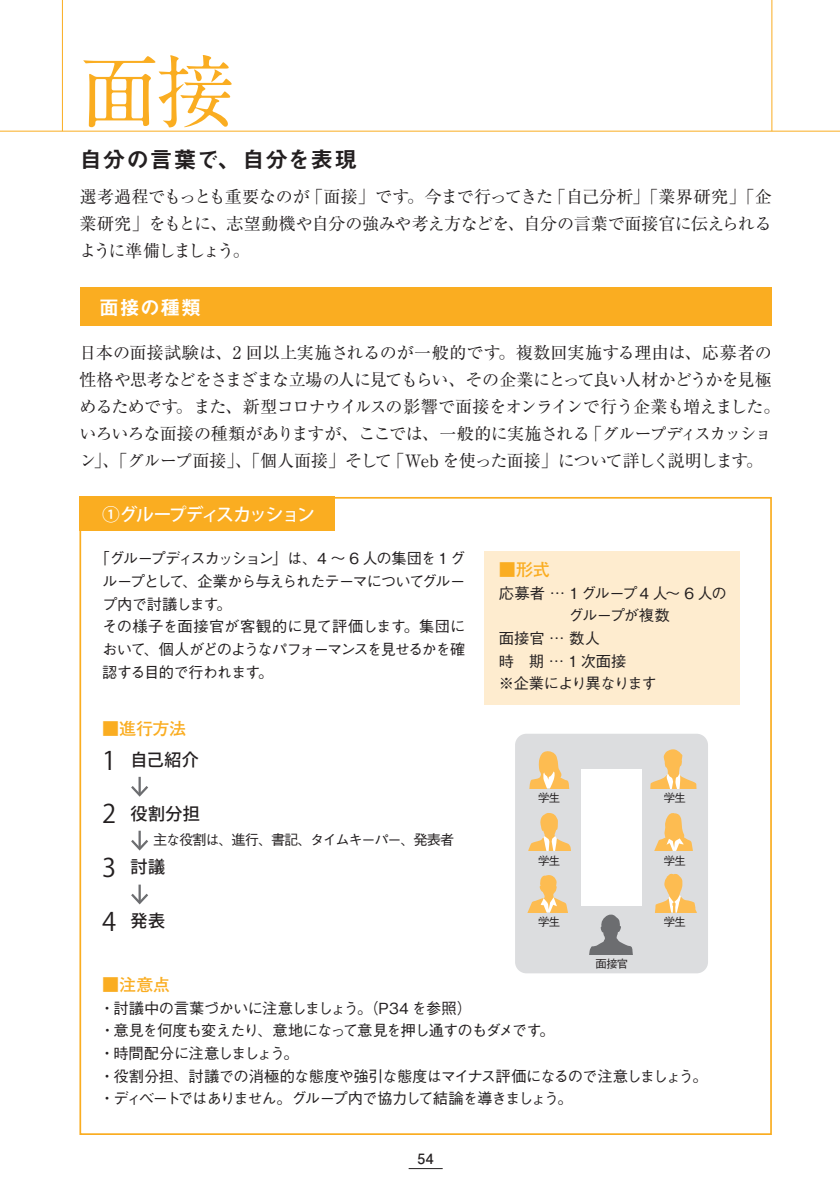
<style>
.page{position:relative;width:840px;height:1191px;background:#fff}
.page>*{position:absolute;margin:0;border:0;box-sizing:border-box;transform-origin:0 0}
.t1{font:700 79.4px "A1 Mincho Std";color:#faad21}
.t2{font:22.6px "Midashi Go Pro MB31";letter-spacing:.025em;color:#231f20}
.t3{font:19.8px "Midashi Go Pro MB31";letter-spacing:.025em;color:#fff}
.t4{font:500 17.8px "Koz Go Pro";letter-spacing:-.085em;color:#fff}
.t5{font:17px/27px "Ryumin Pro";letter-spacing:-.035em;color:#231f20;text-align:justify}
.t6{font:500 17px "Koz Go Pro";letter-spacing:.03em;color:#231f20}
.t7{font:700 17px "Futo Go B101 Pro";letter-spacing:-.015em;color:#faad21}
.t8{font:500 15.4px/22.6px "Gothic BBB Pro";letter-spacing:-.06em;color:#231f20}
.t9{font:500 15.4px/22.6px "Gothic BBB Pro";letter-spacing:-.03em;color:#231f20}
.t10{font:500 14.2px "Gothic BBB Pro";letter-spacing:-.075em;color:#231f20}
.t11{font:700 14.2px "Futo Go B101 Pro";color:#231f20}
.t12{font:500 11.4px "Gothic BBB Pro";letter-spacing:-.06em;color:#231f20}
.s1{font-weight:400;font-size:25.6px}
</style>
<div class="page">
<hr style="left:408px;top:1168px;width:34px;height:1px;background:#231f20">
<div style="left:483px;top:551px;width:255px;height:153px;background:#feeccf"></div>
<div style="left:80px;top:288px;width:690px;height:38px;background:#faad21"></div>
<hr style="left:0;top:131px;width:839px;height:1px;background:#faad21">
<hr style="left:62px;top:0;width:1px;height:131px;background:#faad21">
<hr style="left:771px;top:0;width:1px;height:131px;background:#faad21">
<div style="left:79px;top:497px;width:255px;height:34px;background:#faad21"></div>
<hr style="left:138px;top:777px;width:3px;height:18px;background:#6c6d70">
<svg style="left:131px;top:783px;width:17px;height:14px"></svg>
<hr style="left:138px;top:830px;width:3px;height:19px;background:#6c6d70">
<svg style="left:131px;top:837px;width:17px;height:14px"></svg>
<hr style="left:138px;top:884px;width:3px;height:18px;background:#6c6d70">
<svg style="left:131px;top:891px;width:17px;height:14px"></svg>
<div style="left:514px;top:733px;width:193px;height:240px;background:#dcdddf;border-radius:11px"></div>
<div style="left:581px;top:769px;width:60px;height:136px;background:#fff"></div>
<svg style="left:589px;top:914px;width:44px;height:41px"></svg>
<svg style="left:650px;top:749px;width:47px;height:39px"></svg>
<svg style="left:654px;top:813px;width:39px;height:38px"></svg>
<svg style="left:655px;top:873px;width:42px;height:39px"></svg>
<svg style="left:529px;top:751px;width:41px;height:37px"></svg>
<svg style="left:528px;top:813px;width:43px;height:38px"></svg>
<svg style="left:528px;top:875px;width:40px;height:37px"></svg>
<h1 class="t1" style="left:79px;top:27px;width:157px">面接</h1>
<h2 class="t2" style="left:79px;top:141px;width:279px">自分の言葉で、自分を表現</h2>
<p class="t5" style="left:79px;top:182px;width:693px">選考過程でもっとも重要なのが「面接」です。今まで行ってきた「自己分析」「業界研究」「企業研究」をもとに、志望動機や自分の強みや考え方などを、自分の言葉で面接官に伝えられるように準備しましょう。</p>
<p class="t3" style="left:99px;top:291px;width:103px">面接の種類</p>
<p class="t5" style="left:79px;top:338px;width:702px;text-align:left">日本の面接試験は、2 回以上実施されるのが一般的です。複数回実施する理由は、応募者の性格や思考などをさまざまな立場の人に見てもらい、その企業にとって良い人材かどうかを見極めるためです。また、新型コロナウイルスの影響で面接をオンラインで行う企業も増えました。いろいろな面接の種類がありますが、ここでは、一般的に実施される「グループディスカッション」、「グループ面接」、「個人面接」そして「Web を使った面接」について詳しく説明します。</p>
<p class="t4" style="left:102px;top:503px;width:214px">①グループディスカッション</p>
<p class="t8" style="left:102px;top:545px;width:364px;text-indent:-8px">「グループディスカッション」は、4 ～ 6 人の集団を 1 グループとして、企業から与えられたテーマについてグループ内で討議します。<br>その様子を面接官が客観的に見て評価します。集団において、個人がどのようなパフォーマンスを見せるかを確認する目的で行われます。</p>
<p class="t7" style="left:498px;top:556px;width:52px">■形式</p>
<p class="t9" style="left:498px;top:579px;width:229px">応募者 … 1グループ4 人～ 6 人の　　　　 グループが複数<br>面接官 … 数人<br>時　期 … 1 次面接　　<br>※企業により異なります</p>
<p class="t7" style="left:102px;top:715px;width:85px">■進行方法</p>
<p class="t6" style="left:102px;top:748px;width:98px"><span class="s1">1</span> 自己紹介</p>
<p class="t6" style="left:102px;top:802px;width:99px"><span class="s1">2</span> 役割分担</p>
<p class="t6" style="left:102px;top:856px;width:65px"><span class="s1">3</span> 討議</p>
<p class="t6" style="left:102px;top:910px;width:65px"><span class="s1">4</span> 発表</p>
<p class="t10" style="left:153px;top:828px;width:302px">主な役割は、進行、書記、タイムキーパー、発表者</p>
<p class="t12" style="left:537px;top:788px;width:23px">学生</p>
<p class="t12" style="left:663px;top:788px;width:23px">学生</p>
<p class="t12" style="left:537px;top:851px;width:23px">学生</p>
<p class="t12" style="left:663px;top:851px;width:23px">学生</p>
<p class="t12" style="left:537px;top:913px;width:23px">学生</p>
<p class="t12" style="left:663px;top:913px;width:23px">学生</p>
<p class="t12" style="left:595px;top:954px;width:34px">面接官</p>
<p class="t7" style="left:102px;top:971px;width:70px">■注意点</p>
<p class="t8" style="left:99px;top:994px;width:609px">・討議中の言葉づかいに注意しましょう。（P34 を参照）<br>・意見を何度も変えたり、意地になって意見を押し通すのもダメです。<br>・時間配分に注意しましょう。<br>・役割分担、討議での消極的な態度や強引な態度はマイナス評価になるので注意しましょう。・ディベートではありません。グループ内で協力して結論を導きましょう。</p>
<p class="t11" style="left:417px;top:1147px;width:18px">54</p>
</div>
